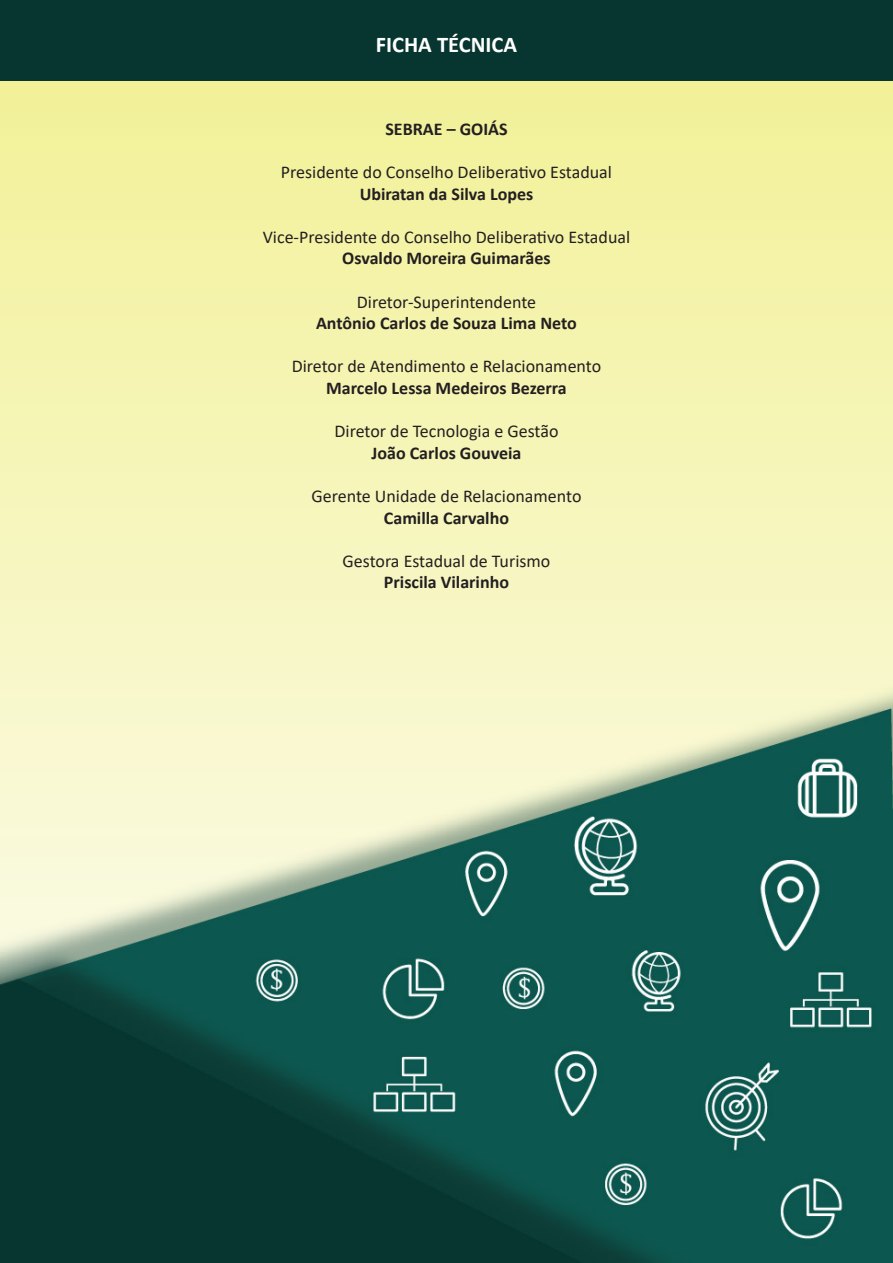
<style>
.page{position:relative;width:893px;height:1263px;background:#fff}
.page>*{position:absolute;margin:0;border:0;box-sizing:border-box;transform-origin:0 0}
.t1{font:700 22.5px "Calibri";color:#fff}
.t2{font:18px "Calibri";color:#231f20}
.t3{font:700 18px "Calibri";color:#231f20}
</style>
<div class="page">
<div style="left:0;top:0;width:893px;height:81px;background:#073630"></div>
<img style="left:0;top:0;width:1px;height:1263px">
<div style="left:0;top:0;width:893px;height:79px;background:#073630"></div>
<img style="left:0;top:666px;width:893px;height:597px">
<p class="t1" style="left:376px;top:29px;width:143px">FICHA TÉCNICA</p>
<p class="t3" style="left:385px;top:116px;width:124px">SEBRAE – GOIÁS</p>
<p class="t2" style="left:281px;top:159px;width:333px">Presidente do Conselho Deliberativo Estadual</p>
<p class="t3" style="left:360px;top:181px;width:175px">Ubiratan da Silva Lopes</p>
<p class="t2" style="left:263px;top:224px;width:369px">Vice-Presidente do Conselho Deliberativo Estadual</p>
<p class="t3" style="left:342px;top:246px;width:210px">Osvaldo Moreira Guimarães</p>
<p class="t2" style="left:357px;top:289px;width:181px">Diretor-Superintendente</p>
<p class="t3" style="left:316px;top:310px;width:262px">Antônio Carlos de Souza Lima Neto</p>
<p class="t2" style="left:292px;top:354px;width:311px">Diretor de Atendimento e Relacionamento</p>
<p class="t3" style="left:326px;top:375px;width:242px">Marcelo Lessa Medeiros Bezerra</p>
<p class="t2" style="left:334px;top:419px;width:225px">Diretor de Tecnologia e Gestão</p>
<p class="t3" style="left:371px;top:440px;width:151px">João Carlos Gouveia</p>
<p class="t2" style="left:311px;top:483px;width:272px">Gerente Unidade de Relacionamento</p>
<p class="t3" style="left:384px;top:505px;width:127px">Camilla Carvalho</p>
<p class="t2" style="left:343px;top:548px;width:209px">Gestora Estadual de Turismo</p>
<p class="t3" style="left:384px;top:570px;width:127px">Priscila Vilarinho</p>
</div>
